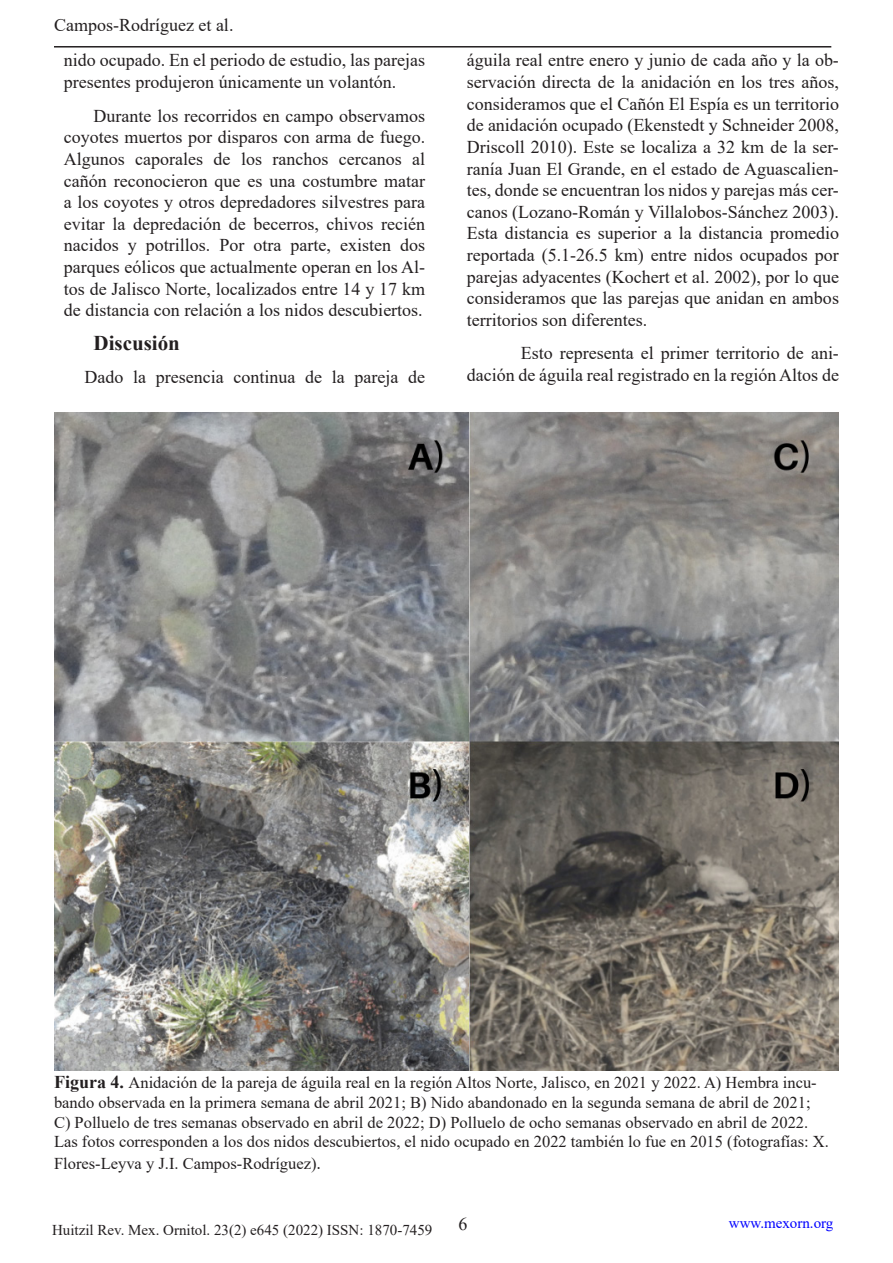
<style>
.page{position:relative;width:893px;height:1263px;background:#fff}
.page>*{position:absolute;margin:0;border:0;box-sizing:border-box;transform-origin:0 0}
.Heading_2{font:700 21px "Times New Roman";color:#231f20}
.Heading_2-2{font:18px/21.6px "Times New Roman";color:#231f20;text-align:justify}
.t1{font:16.5px/19.8px "Times New Roman";color:#231f20}
.t2{font:15px "Times New Roman";color:#231f20}
.t3{font:15px "Times New Roman";color:#00f}
.s1{font-weight:700;font-size:18px}
.s2{font-size:18px}
</style>
<div class="page">
<hr style="left:54px;top:46px;width:777px;height:2px;background:#231f20">
<img style="left:55px;top:413px;width:784px;height:657px">
<p class="Heading_2-2" style="left:54px;top:13px;width:181px">Campos-Rodríguez et al.</p>
<p class="Heading_2-2" style="left:64px;top:49px;width:363px">nido ocupado. En el periodo de estudio, las parejas presentes produjeron únicamente un volantón.</p>
<p class="Heading_2-2" style="left:64px;top:104px;width:363px;text-indent:30px">Durante los recorridos en campo observamos coyotes muertos por disparos con arma de fuego.<br>Algunos caporales de los ranchos cercanos al cañón reconocieron que es una costumbre matar a los coyotes y otros depredadores silvestres para evitar la depredación de becerros, chivos recién nacidos y potrillos. Por otra parte, existen dos parques eólicos que actualmente operan en los Al&shy;tos de Jalisco Norte, localizados entre 14 y 17 km de distancia con relación a los nidos descubiertos.</p>
<p class="Heading_2" style="left:94px;top:328px;width:88px">Discusión</p>
<p class="Heading_2-2" style="left:85px;top:366px;width:342px">Dado la presencia continua de la pareja de</p>
<p class="Heading_2-2" style="left:467px;top:49px;width:374px">águila real entre enero y junio de cada año y la ob&shy;servación directa de la anidación en los tres años, consideramos que el Cañón El Espía es un territorio de anidación ocupado (Ekenstedt y Schneider 2008, Driscoll 2010). Este se localiza a 32 km de la ser&shy;ranía Juan El Grande, en el estado de Aguascalien&shy;tes, donde se encuentran los nidos y parejas más cer&shy;canos (Lozano-Román y Villalobos-Sánchez 2003).<br>Esta distancia es superior a la distancia promedio reportada (5.1-26.5 km) entre nidos ocupados por parejas adyacentes (Kochert et al. 2002), por lo que consideramos que las parejas que anidan en ambos territorios son diferentes.</p>
<p class="Heading_2-2" style="left:467px;top:342px;width:374px;text-align:right">Esto representa el primer territorio de ani-<br>dación de águila real registrado en la región Altos de</p>
<p class="t1" style="left:54px;top:1072px;width:776px"><span class="s1">Figura 4.</span> Anidación de la pareja de águila real en la región Altos Norte, Jalisco, en 2021 y 2022. A) Hembra incu&shy;bando observada en la primera semana de abril 2021; B) Nido abandonado en la segunda semana de abril de 2021; C) Polluelo de tres semanas observado en abril de 2022; D) Polluelo de ocho semanas observado en abril de 2022.<br>Las fotos corresponden a los dos nidos descubiertos, el nido ocupado en 2022 también lo fue en 2015 (fotografías: X.</p>
<p class="t1" style="left:54px;top:1153px;width:269px">Flores-Leyva y J.I. Campos-Rodríguez)<span class="s2">.</span></p>
<p class="t2" style="left:52px;top:1219px;width:382px">Huitzil Rev. Mex. Ornitol. 23(2) e645 (2022) ISSN: 1870-7459</p>
<p class="Heading_2-2" style="left:458px;top:1213px;width:10px">6</p>
<p class="t3" style="left:729px;top:1213px;width:106px">www.mexorn.org</p>
</div>
